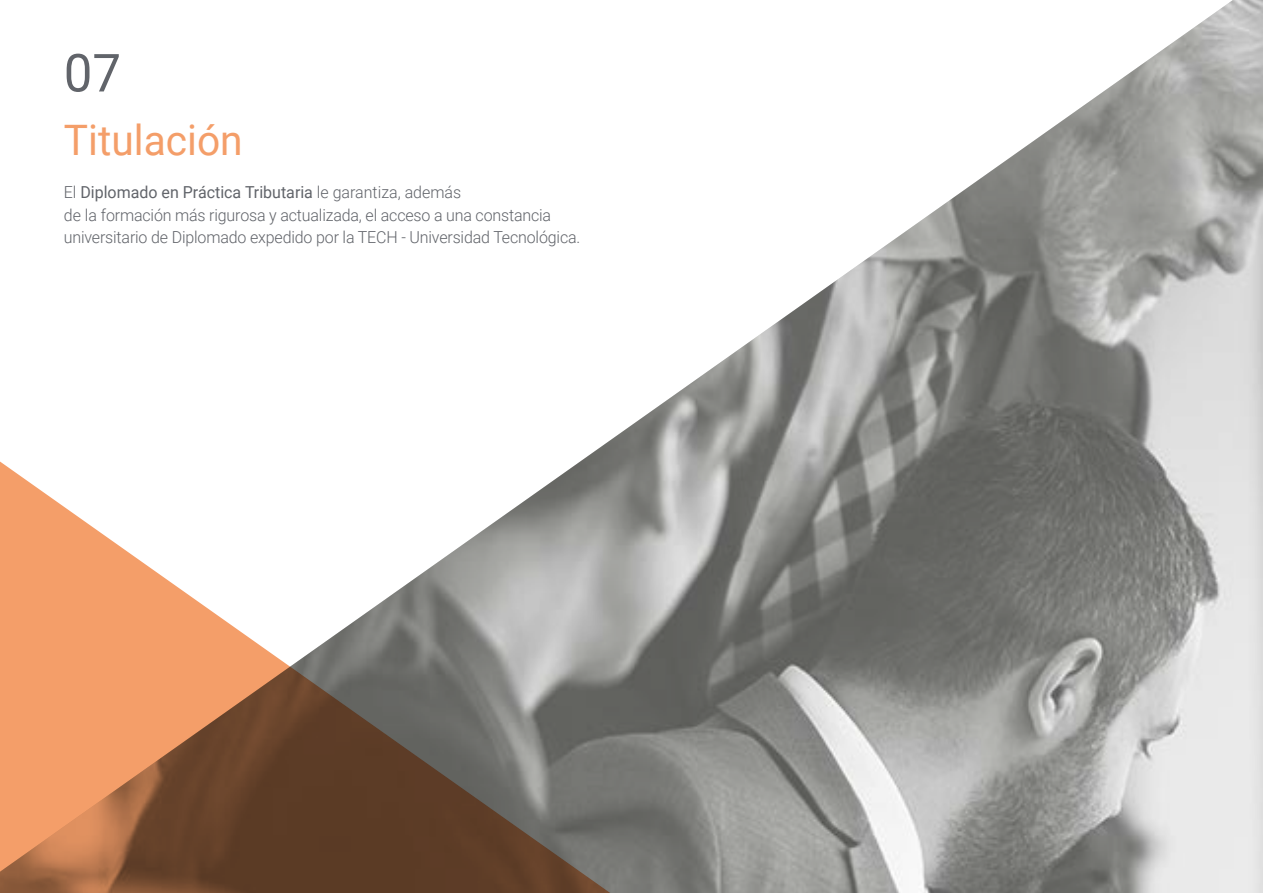
<style>
.page{position:relative;width:1263px;height:893px;background:#fff}
.page>*{position:absolute;margin:0;border:0;box-sizing:border-box;transform-origin:0 0}
.t1{font:52.5px "Roboto";color:#61646a}
.t2{font:42px "Roboto";color:#f49e69}
.t3{font:300 16.5px/22.5px "Roboto";letter-spacing:-.01em;color:#61646a}
.s1{font-weight:400}
</style>
<div class="page">
<img style="left:602px;top:0;width:661px;height:893px">
<svg style="left:0;top:446px;width:640px;height:447px"></svg>
<h1 class="t1" style="left:64px;top:36px;width:59px">07</h1>
<h2 class="t2" style="left:64px;top:110px;width:180px">Titulación</h2>
<p class="t3" style="left:64px;top:181px;width:518px">El <span class="s1">Diplomado en Práctica Tributaria</span> le garantiza, además<br>de la formación más rigurosa y actualizada, el acceso a una constancia universitario de Diplomado expedido por la TECH - Universidad Tecnológica.</p>
</div>
